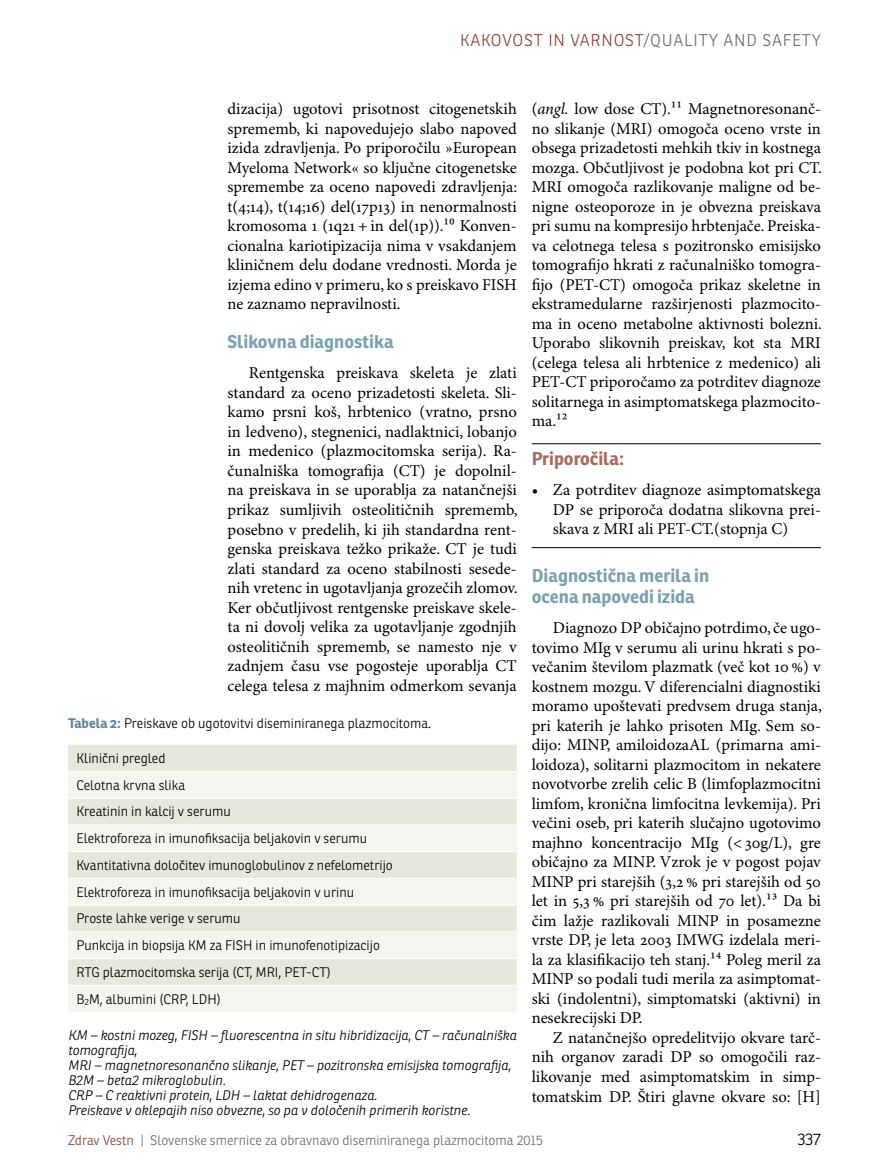
<style>
.page{position:relative;width:872px;height:1166px;background:#fff}
.page>*{position:absolute;margin:0;border:0;box-sizing:border-box;transform-origin:0 0}
.t1{font:700 18px/21px "Ronnia";color:#7ca2af}
.t2{font:700 18px "Ronnia";color:#a56b5e}
.t3{font:16.5px/19.5px "Minion Pro";color:#000;text-align:justify}
.t4{font:300 16.5px "Ronnia";letter-spacing:.05em;color:#8a4638}
.t5{font:300 16.5px "Ronnia";color:#6d6e71}
.t6{font:300 16.5px "Ronnia";color:#000}
.t7{font:300 13.5px/26.7px "Ronnia";color:#000}
.t8{font:italic 300 13.5px/15px "Ronnia";color:#000}
.t9{font:300 13.5px "Ronnia";color:#6d6e71}
.s1{color:#6d6e71}
.s2{font-weight:700;color:#5f8498}
.s3{font-style:italic}
.s4{color:#8a4638}
</style>
<div class="page">
<hr style="left:531px;top:443px;width:290px;height:1px;background:#000">
<hr style="left:531px;top:547px;width:290px;height:1px;background:#000">
<div style="left:68px;top:745px;width:449px;height:25px;background:#e6e7dd"></div>
<svg style="left:68px;top:772px;width:449px;height:239px;fill:#f5f5f0"></svg>
<hr style="left:68px;top:797px;width:449px;height:1px;background:#fff">
<hr style="left:68px;top:824px;width:449px;height:1px;background:#fff">
<hr style="left:68px;top:851px;width:449px;height:1px;background:#fff">
<hr style="left:68px;top:877px;width:449px;height:1px;background:#fff">
<hr style="left:68px;top:904px;width:449px;height:1px;background:#fff">
<hr style="left:68px;top:931px;width:449px;height:1px;background:#fff">
<hr style="left:68px;top:957px;width:449px;height:1px;background:#fff">
<hr style="left:68px;top:984px;width:449px;height:1px;background:#fff">
<p class="t4" style="left:460px;top:30px;width:212px">Kakovost in varnost<span class="s1">/Quality</span></p>
<p class="t5" style="left:723px;top:30px;width:12px">and</p>
<p class="t5" style="left:762px;top:30px;width:11px">safety</p>
<p class="t3" style="left:227px;top:100px;width:291px">dizacija) ugotovi prisotnost citogenetskih sprememb, ki napovedujejo slabo napoved izida zdravljenja. Po priporočilu »European Myeloma Network« so ključne citogenetske spremembe za oceno napovedi zdravljenja: t(4;14), t(14;16) del(17p13) in nenormalnosti kromosoma 1 (1q21 + in del(1p)).10 Konven&shy;cionalna kariotipizacija nima v vsakdanjem kliničnem delu dodane vrednosti. Morda je izjema edino v primeru, ko s preiskavo FISH ne zaznamo nepravilnosti.</p>
<p class="t1" style="left:227px;top:331px;width:168px">Slikovna diagnostika</p>
<p class="t3" style="left:227px;top:364px;width:292px;text-indent:21px">Rentgenska preiskava skeleta je zlati standard za oceno prizadetosti skeleta. Sli&shy;kamo prsni koš, hrbtenico (vratno, prsno in ledveno), stegnenici, nadlaktnici, lobanjo in medenico (plazmocitomska serija). Ra&shy;čunalniška tomografija (CT) je dopolnil&shy;na preiskava in se uporablja za natančnejši prikaz sumljivih osteolitičnih sprememb, posebno v predelih, ki jih standardna rent&shy;genska preiskava težko prikaže. CT je tudi zlati standard za oceno stabilnosti sesede&shy;nih vretenc in ugotavljanja grozečih zlomov.<br>Ker občutljivost rentgenske preiskave skele&shy;ta ni dovolj velika za ugotavljanje zgodnjih osteolitičnih sprememb, se namesto nje v zadnjem času vse pogosteje uporablja CT celega telesa z majhnim odmerkom sevanja</p>
<p class="t7" style="left:68px;top:709px;width:365px"><span class="s2">Tabela 2:</span> Preiskave ob ugotovitvi diseminiranega plazmocitoma.</p>
<p class="t7" style="left:77px;top:744px;width:318px">Klinični pregled<br>Celotna krvna slika<br>Kreatinin in kalcij v serumu<br>Elektroforeza in imunofiksacija beljakovin v serumu Kvantitativna določitev imunoglobulinov z nefelometrijo Elektroforeza in imunofiksacija beljakovin v urinu Proste lahke verige v serumu<br>Punkcija in biopsija KM za FISH in imunofenotipizacijo RTG plazmocitomska serija (CT, MRI, PET-CT)<br>B<sub>2</sub>M, albumini (CRP, LDH)</p>
<p class="t8" style="left:68px;top:1027px;width:450px">KM – kostni mozeg, FISH – fluorescentna in situ hibridizacija, CT – računalniška tomografija,<br>MRI – magnetnoresonančno slikanje, PET – pozitronska emisijska tomografija, B2M – beta2 mikroglobulin.<br>CRP – C reaktivni protein, LDH – laktat dehidrogenaza.<br>Preiskave v oklepajih niso obvezne, so pa v določenih primerih koristne.</p>
<p class="t3" style="left:531px;top:100px;width:292px">(<span class="s3">angl.</span> low dose CT).11 Magnetnoresonanč&shy;no slikanje (MRI) omogoča oceno vrste in obsega prizadetosti mehkih tkiv in kostnega mozga. Občutljivost je podobna kot pri CT.<br>MRI omogoča razlikovanje maligne od be&shy;nigne osteoporoze in je obvezna preiskava pri sumu na kompresijo hrbtenjače. Preiska&shy;va celotnega telesa s pozitronsko emisijsko tomografijo hkrati z računalniško tomogra&shy;fijo (PET-CT) omogoča prikaz skeletne in ekstramedularne razširjenosti plazmocito&shy;ma in oceno metabolne aktivnosti bolezni.<br>Uporabo slikovnih preiskav, kot sta MRI (celega telesa ali hrbtenice z medenico) ali PET-CT priporočamo za potrditev diagnoze solitarnega in asimptomatskega plazmocito&shy;ma.12</p>
<p class="t2" style="left:531px;top:447px;width:94px">Priporočila:</p>
<p class="t3" style="left:553px;top:481px;width:269px;text-indent:-21px">• Za potrditev diagnoze asimptomatskega DP se priporoča dodatna slikovna prei&shy;skava z MRI ali PET-CT.(stopnja C)</p>
<p class="t1" style="left:531px;top:564px;width:179px">Diagnostična merila in ocena napovedi izida</p>
<p class="t3" style="left:532px;top:618px;width:292px;text-indent:21px">Diagnozo DP običajno potrdimo, če ugo&shy;tovimo MIg v serumu ali urinu hkrati s po&shy;večanim številom plazmatk (več kot 10 %) v kostnem mozgu. V diferencialni diagnostiki moramo upoštevati predvsem druga stanja, pri katerih je lahko prisoten MIg. Sem so&shy;dijo: MINP, amiloidozaAL (primarna ami&shy;loidoza), solitarni plazmocitom in nekatere novotvorbe zrelih celic B (limfoplazmocitni limfom, kronična limfocitna levkemija). Pri večini oseb, pri katerih slučajno ugotovimo majhno koncentracijo MIg (&lt; 30g/L), gre običajno za MINP. Vzrok je v pogost pojav MINP pri starejših (3,2 % pri starejših od 50 let in 5,3 % pri starejših od 70 let).13 Da bi čim lažje razlikovali MINP in posamezne vrste DP, je leta 2003 IMWG izdelala meri&shy;la za klasifikacijo teh stanj.14 Poleg meril za MINP so podali tudi merila za asimptomat&shy;ski (indolentni), simptomatski (aktivni) in nesekrecijski DP.</p>
<p class="t3" style="left:532px;top:1028px;width:291px;text-indent:21px">Z natančnejšo opredelitvijo okvare tarč&shy;nih organov zaradi DP so omogočili raz&shy;likovanje med asimptomatskim in simp&shy;tomatskim DP. Štiri glavne okvare so: [H]</p>
<p class="t9" style="left:68px;top:1131px;width:476px"><span class="s4">Zdrav Vestn</span> | Slovenske smernice za obravnavo diseminiranega plazmocitoma 2015</p>
<p class="t6" style="left:797px;top:1128px;width:25px">337</p>
</div>
